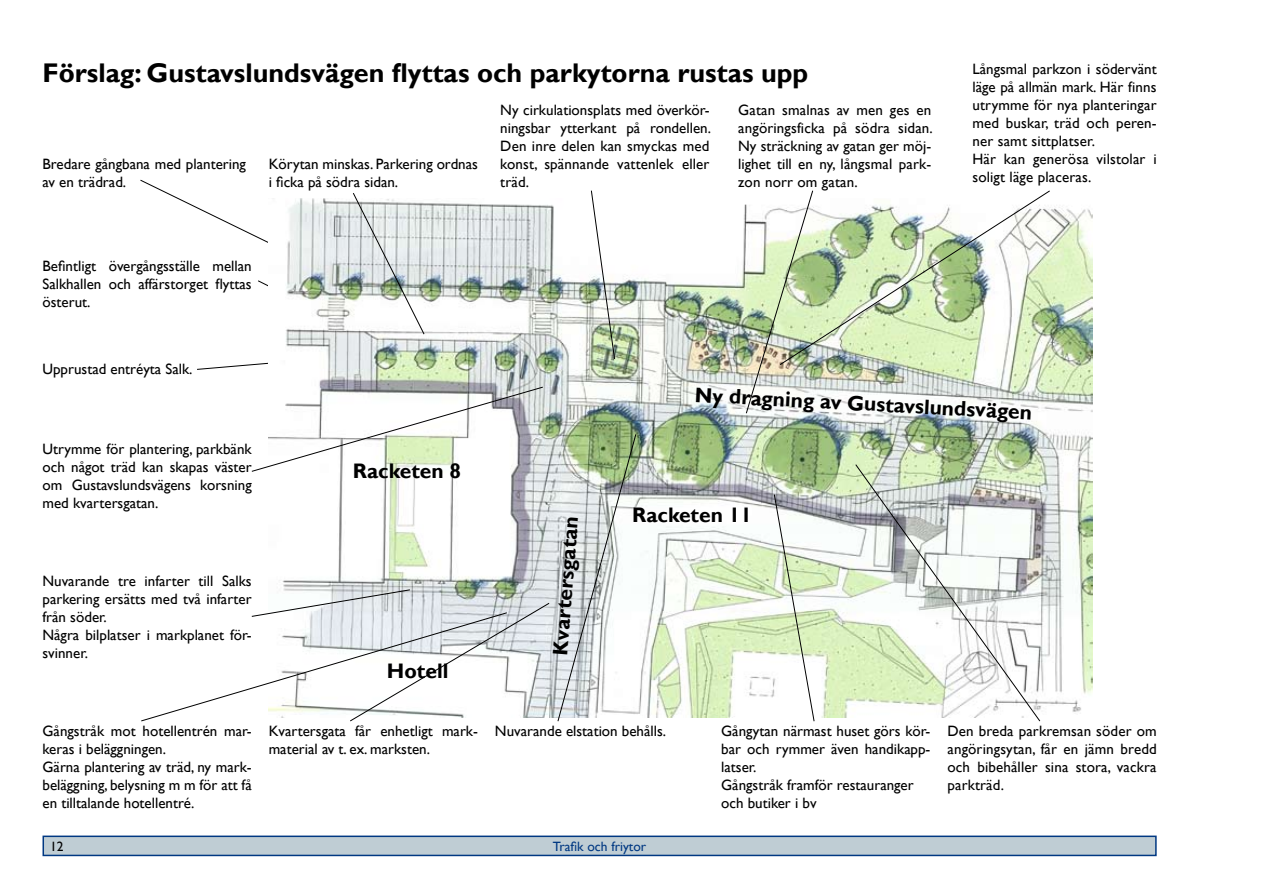
<style>
.page{position:relative;width:1263px;height:893px;background:#fff}
.page>*{position:absolute;margin:0;border:0;box-sizing:border-box;transform-origin:0 0}
.t1{font:700 27px "Gill Sans";color:#000}
.t2{font:700 21px "Gill Sans";color:#000}
.t3{font:15px/18px "Gill Sans";color:#000}
.t4{font:13.5px "Gill Sans";color:#003882}
.t5{font:13.5px "Gill Sans";color:#000}
</style>
<div class="page">
<div style="left:43px;top:836px;width:1113px;height:19px;background:#bfcdd4"></div>
<div style="left:43px;top:835px;width:1114px;height:21px;border:2px solid #003882"></div>
<svg style="left:197px;top:362px;width:71px;height:8px"></svg>
<img style="left:282px;top:203px;width:811px;height:514px">
<img style="left:745px;top:203px;width:69px;height:211px">
<img style="left:779px;top:190px;width:272px;height:176px">
<svg style="left:773px;top:494px;width:42px;height:228px"></svg>
<svg style="left:557px;top:433px;width:80px;height:289px"></svg>
<svg style="left:251px;top:386px;width:293px;height:86px"></svg>
<img style="left:590px;top:190px;width:25px;height:170px">
<svg style="left:141px;top:589px;width:409px;height:133px"></svg>
<svg style="left:855px;top:464px;width:186px;height:258px"></svg>
<svg style="left:140px;top:179px;width:285px;height:156px"></svg>
<h1 class="t1" style="left:43px;top:58px;width:767px">Förslag: Gustavslundsvägen flyttas och parkytorna rustas upp</h1>
<p class="t3" style="left:43px;top:155px;width:205px">Bredare gångbana med plantering av en trädrad.</p>
<p class="t3" style="left:269px;top:155px;width:211px">Körytan minskas. Parkering ordnas i ficka på södra sidan.</p>
<p class="t3" style="left:500px;top:101px;width:212px;text-align:justify">Ny cirkulationsplats med överkör&shy;ningsbar ytterkant på rondellen.<br>Den inre delen kan smyckas med konst, spännande vattenlek eller träd.</p>
<p class="t3" style="left:43px;top:257px;width:211px;text-align:justify">Befintligt övergångsställe mellan Salkhallen och affärstorget flyttas österut.</p>
<p class="t3" style="left:43px;top:360px;width:152px">Upprustad entréyta Salk.</p>
<p class="t3" style="left:738px;top:101px;width:196px;text-align:justify">Gatan smalnas av men ges en angöringsficka på södra sidan.<br>Ny sträckning av gatan ger möj&shy;lighet till en ny, långsmal park&shy;zon norr om gatan.</p>
<p class="t3" style="left:972px;top:60px;width:186px">Långsmal parkzon i södervänt läge på allmän mark. Här finns utrymme för nya planteringar med buskar, träd och peren&shy;ner samt sittplatser.<br>Här kan generösa vilstolar i soligt läge placeras.</p>
<p class="t3" style="left:43px;top:440px;width:211px;text-align:justify">Utrymme för plantering, parkbänk och något träd kan skapas väster om Gustavslundsvägens korsning med kvartersgatan.</p>
<h2 class="t2" style="left:353px;top:459px;width:110px">Racketen 8</h2>
<p class="t3" style="left:43px;top:572px;width:211px">Nuvarande tre infarter till Salks parkering ersätts med två infarter från söder.<br>Några bilplatser i markplanet för&shy;svinner.</p>
<h2 class="t2" style="left:387px;top:659px;width:63px">Hotell</h2>
<p class="t3" style="left:43px;top:722px;width:211px">Gångstråk mot hotellentrén mar&shy;keras i beläggningen.<br>Gärna plantering av träd, ny mark&shy;beläggning, belysning m m för att få en tilltalande hotellentré.</p>
<p class="t3" style="left:269px;top:722px;width:211px">Kvartersgata får enhetligt mark&shy;material av t. ex. marksten.</p>
<h2 class="t2" style="left:549px;top:655px;width:141px;rotate:-86deg">Kvartersgatan</h2>
<h2 class="t2" style="left:696px;top:382px;width:339px;rotate:3deg">Ny dragning av Gustavslundsvägen</h2>
<h2 class="t2" style="left:632px;top:503px;width:121px">Racketen 11</h2>
<p class="t3" style="left:495px;top:722px;width:173px">Nuvarande elstation behålls.</p>
<p class="t3" style="left:721px;top:722px;width:211px">Gångytan närmast huset görs kör&shy;bar och rymmer även handikapp&shy;latser.<br>Gångstråk framför restauranger och butiker i bv</p>
<p class="t3" style="left:947px;top:722px;width:211px;text-align:justify">Den breda parkremsan söder om angöringsytan, får en jämn bredd och bibehåller sina stora, vackra parkträd.</p>
<p class="t5" style="left:50px;top:838px;width:14px">12</p>
<p class="t4" style="left:553px;top:838px;width:95px">Trafik och friytor</p>
</div>
